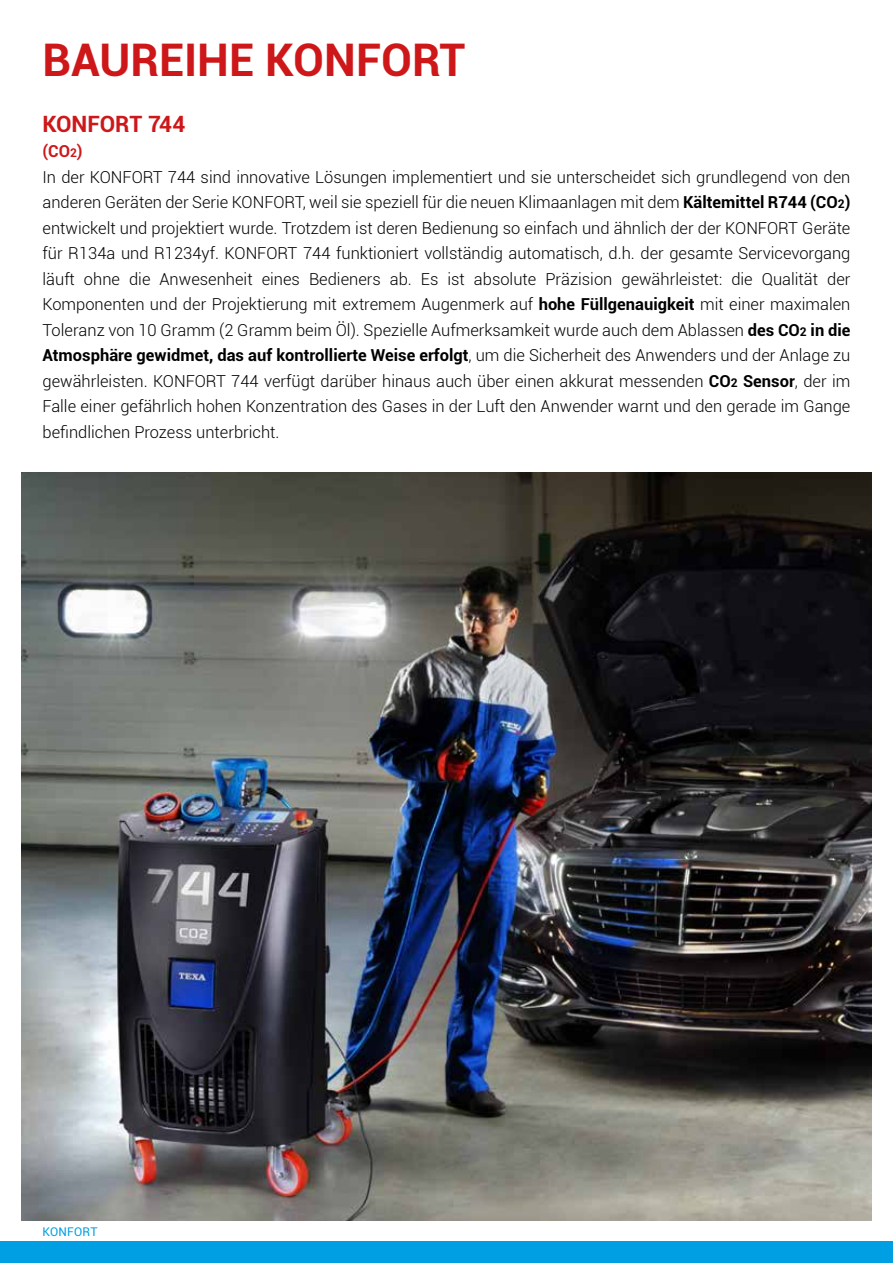
<style>
.page{position:relative;width:893px;height:1263px;background:#fff}
.page>*{position:absolute;margin:0;border:0;box-sizing:border-box;transform-origin:0 0}
.t1{font:700 45px "Roboto";color:#cd1719}
.t2{font:700 22.5px "Roboto";color:#cd1719}
.t3{font:300 16.5px/25.5px "Roboto";color:#000}
.t4{font:12px "Roboto";letter-spacing:.025em;color:#009fe3}
.s1{font-weight:700;color:#cd1719}
.s2{font-weight:700;font-size:12px;color:#cd1719}
.s3{font-weight:700}
.s4{font-weight:700;font-size:12px}
</style>
<div class="page">
<div style="left:0;top:1242px;width:893px;height:21px;background:#009fe3"></div>
<img style="left:21px;top:472px;width:851px;height:748px">
<h1 class="t1" style="left:43px;top:29px;width:424px">BAUREIHE KONFORT</h1>
<h2 class="t2" style="left:43px;top:108px;width:144px">KONFORT 744</h2>
<p class="t3" style="left:43px;top:138px;width:809px"><span class="s1">(CO</span><span class="s2">2</span><span class="s1">)<br></span>In der KONFORT 744 sind innovative Lösungen implementiert und sie unterscheidet sich grundlegend von den anderen Geräten der Serie KONFORT, weil sie speziell für die neuen Klimaanlagen mit dem <span class="s3">Kältemittel R744 (CO</span><span class="s4">2</span><span class="s3">) </span>entwickelt und projektiert wurde. Trotzdem ist deren Bedienung so einfach und ähnlich der der KONFORT Geräte für R134a und R1234yf. KONFORT 744 funktioniert vollständig automatisch, d.h. der gesamte Servicevorgang läuft ohne die Anwesenheit eines Bedieners ab. Es ist absolute Präzision gewährleistet: die Qualität der Komponenten und der Projektierung mit extremem Augenmerk auf <span class="s3">hohe Füllgenauigkeit</span> mit einer maximalen Toleranz von 10 Gramm (2 Gramm beim Öl). Spezielle Aufmerksamkeit wurde auch dem Ablassen <span class="s3">des CO</span><span class="s4">2</span> <span class="s3">in die Atmosphäre gewidmet, das auf kontrollierte Weise erfolgt</span>, um die Sicherheit des Anwenders und der Anlage zu gewährleisten. KONFORT 744 verfügt darüber hinaus auch über einen akkurat messenden <span class="s3">CO</span><span class="s4">2</span> <span class="s3">Sensor</span>, der im Falle einer gefährlich hohen Konzentration des Gases in der Luft den Anwender warnt und den gerade im Gange befindlichen Prozess unterbricht.</p>
<p class="t4" style="left:43px;top:1223px;width:57px">KONFORT</p>
</div>
